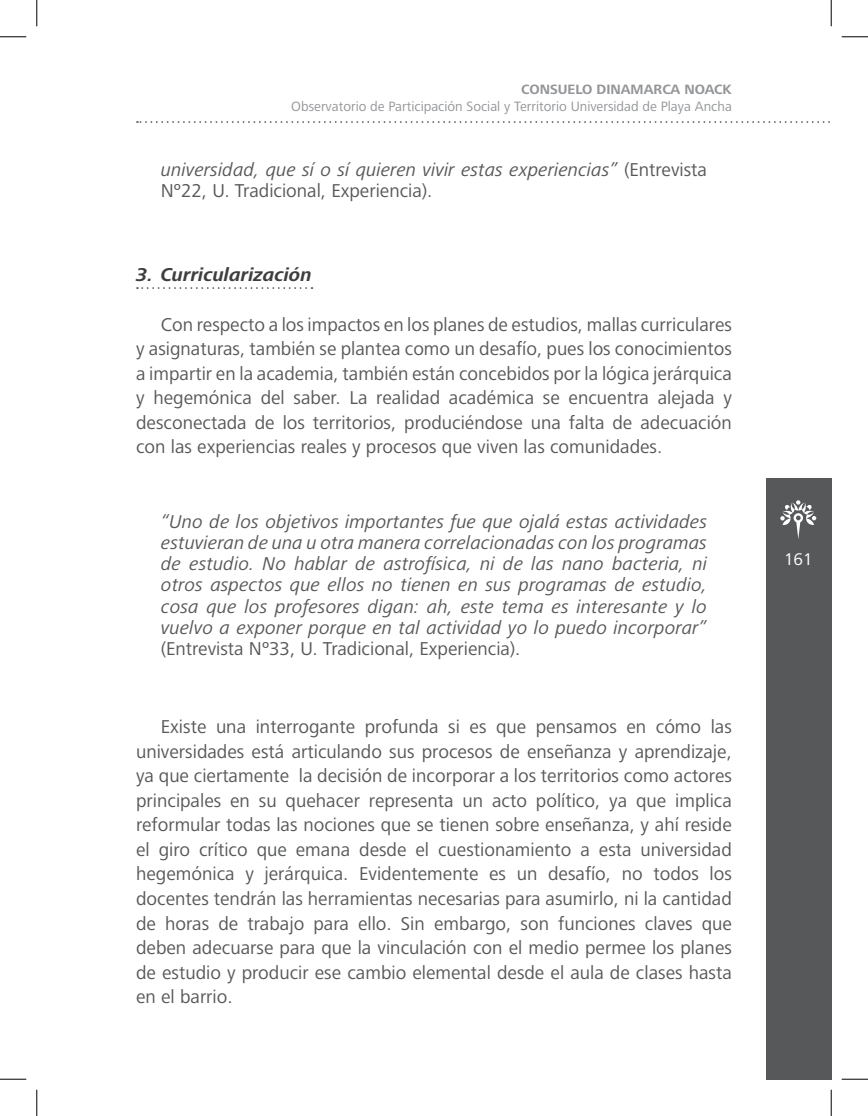
<style>
.page{position:relative;width:868px;height:1116px;background:#fff}
.page>*{position:absolute;margin:0;border:0;box-sizing:border-box;transform-origin:0 0}
.t1{font:19.25px/24.5px "Frutiger Next LT";color:#57585a;text-align:justify}
.t2{font:italic 19.25px/21px "Frutiger Next LT";color:#57585a}
.t3{font:italic 700 19.25px "Frutiger Next LT";color:#3e3e3f}
.t4{font:17.5px "Frutiger Next LT";color:#fff}
.t5{font:14px "Frutiger Next LT";color:#939598}
.t6{font:700 14px "Frutiger Next LT";color:#939598}
.s1{font-style:normal}
</style>
<div class="page">
<div style="left:766px;top:478px;width:64px;height:600px;background:#57585a"></div>
<svg style="left:780px;top:500px;width:36px;height:39px"></svg>
<svg style="left:137px;top:121px;width:693px;height:2px"></svg>
<svg style="left:137px;top:287px;width:175px;height:2px"></svg>
<svg style="left:0;top:36px;width:26px;height:1px"></svg>
<svg style="left:841px;top:36px;width:26px;height:1px"></svg>
<svg style="left:0;top:1078px;width:26px;height:1px"></svg>
<svg style="left:841px;top:1078px;width:26px;height:1px"></svg>
<svg style="left:36px;top:0;width:1px;height:26px"></svg>
<svg style="left:36px;top:1089px;width:1px;height:26px"></svg>
<svg style="left:830px;top:0;width:1px;height:26px"></svg>
<svg style="left:830px;top:1089px;width:1px;height:26px"></svg>
<p class="t6" style="left:521px;top:82px;width:212px">CONSUELO DINAMARCA NOACK</p>
<p class="t5" style="left:291px;top:99px;width:442px">Observatorio de Participación Social y Territorio Universidad de Playa Ancha</p>
<p class="t2" style="left:161px;top:159px;width:547px">universidad, que sí o sí quieren vivir estas experiencias” <span class="s1">(Entrevista<br>Nº22, U. Tradicional, Experiencia).</span></p>
<p class="t3" style="left:136px;top:263px;width:177px">3. Curricularización</p>
<p class="t1" style="left:136px;top:312px;width:597px;text-indent:25px">Con respecto a los impactos en los planes de estudios, mallas curriculares y asignaturas, también se plantea como un desafío, pues los conocimientos a impartir en la academia, también están concebidos por la lógica jerárquica y hegemónica del saber. La realidad académica se encuentra alejada y desconectada de los territorios, produciéndose una falta de adecuación con las experiencias reales y procesos que viven las comunidades.</p>
<p class="t2" style="left:161px;top:511px;width:547px;text-align:justify">“Uno de los objetivos importantes fue que ojalá estas actividades estuvieran de una u otra manera correlacionadas con los programas de estudio. No hablar de astrofísica, ni de las nano bacteria, ni otros aspectos que ellos no tienen en sus programas de estudio, cosa que los profesores digan: ah, este tema es interesante y lo vuelvo a exponer porque en tal actividad yo lo puedo incorporar”</p>
<p class="t1" style="left:161px;top:635px;width:361px">(Entrevista Nº33, U. Tradicional, Experiencia).</p>
<p class="t1" style="left:136px;top:714px;width:597px;text-indent:25px">Existe una interrogante profunda si es que pensamos en cómo las universidades está articulando sus procesos de enseñanza y aprendizaje, ya que ciertamente la decisión de incorporar a los territorios como actores principales en su quehacer representa un acto político, ya que implica reformular todas las nociones que se tienen sobre enseñanza, y ahí reside el giro crítico que emana desde el cuestionamiento a esta universidad hegemónica y jerárquica. Evidentemente es un desafío, no todos los docentes tendrán las herramientas necesarias para asumirlo, ni la cantidad de horas de trabajo para ello. Sin embargo, son funciones claves que deben adecuarse para que la vinculación con el medio permee los planes de estudio y producir ese cambio elemental desde el aula de clases hasta en el barrio.</p>
<p class="t4" style="left:783px;top:549px;width:30px">161</p>
</div>
